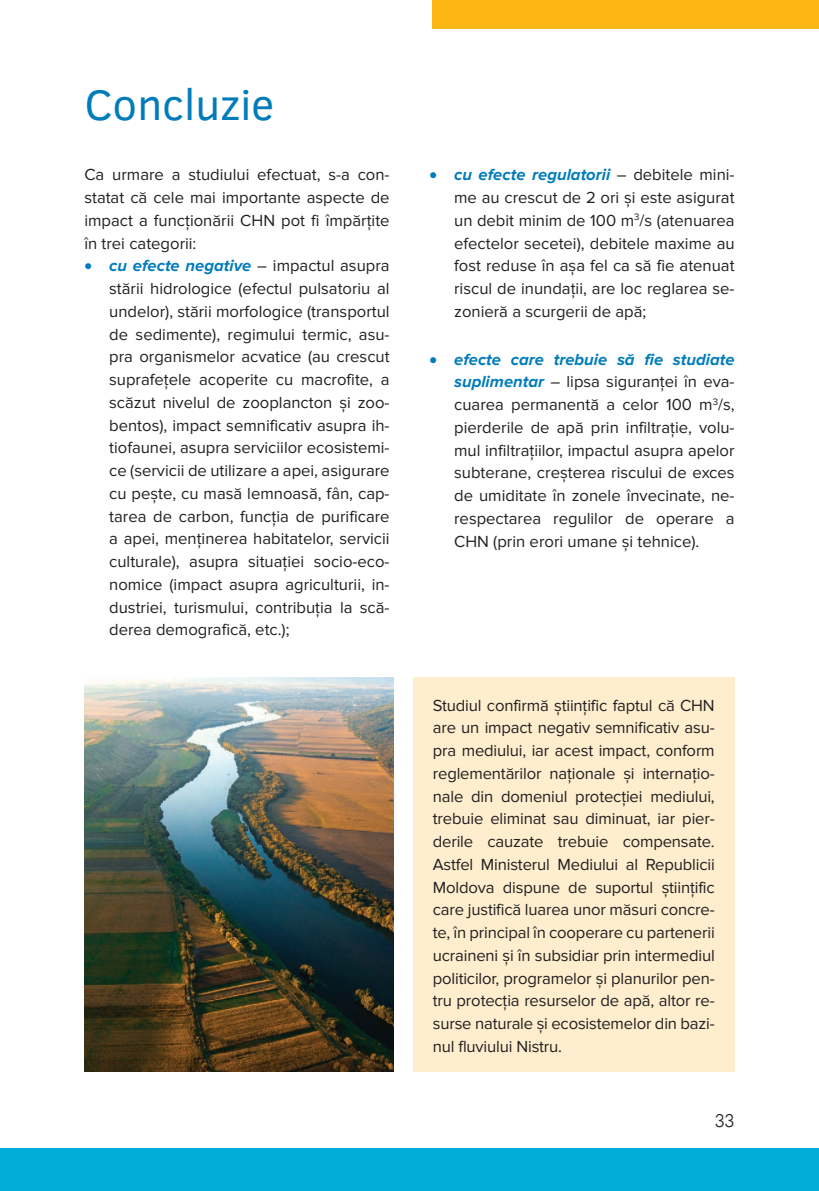
<style>
.page{position:relative;width:819px;height:1191px;background:#fff}
.page>*{position:absolute;margin:0;border:0;box-sizing:border-box;transform-origin:0 0}
.t1{font:43.75px "Clear Sans";color:#007cbb}
.t2{font:18.2px "Futuris Normal";color:#231f20}
.t3{font:16.62px/22.8px "Proxima Nova";color:#231f20;text-align:justify}
.s1{color:#007cbb}
.s2{font-weight:700;font-style:italic;color:#007cbb}
</style>
<div class="page">
<div style="left:0;top:1148px;width:819px;height:43px;background:#00add9"></div>
<div style="left:432px;top:0;width:387px;height:29px;background:#fcb615"></div>
<img style="left:84px;top:677px;width:309px;height:394px">
<div style="left:413px;top:677px;width:321px;height:394px;background:#feeece"></div>
<h1 class="t1" style="left:84px;top:75px;width:191px">Concluzie</h1>
<p class="t3" style="left:84px;top:164px;width:307px">Ca urmare a studiului efectuat, s-a con&shy;statat că cele mai importante aspecte de impact a funcționării CHN pot fi împărțite în trei categorii:</p>
<p class="t3" style="left:109px;top:255px;width:282px;text-indent:-25px"><span class="s1">•</span> <span class="s2">cu efecte negative</span> – impactul asupra stării hidrologice (efectul pulsatoriu al undelor), stării morfologice (transportul de sedimente), regimului termic, asu&shy;pra organismelor acvatice (au crescut suprafețele acoperite cu macrofite, a scăzut nivelul de zooplancton și zoo&shy;bentos), impact semnificativ asupra ih&shy;tiofaunei, asupra serviciilor ecosistemi&shy;ce (servicii de utilizare a apei, asigurare cu pește, cu masă lemnoasă, fân, cap&shy;tarea de carbon, funcția de purificare a apei, menținerea habitatelor, servicii culturale), asupra situației socio-eco&shy;nomice (impact asupra agriculturii, in&shy;dustriei, turismului, contribuția la scă&shy;derea demografică, etc.);</p>
<p class="t3" style="left:454px;top:164px;width:282px;text-indent:-25px"><span class="s1">•</span> <span class="s2">cu efecte regulatorii</span> – debitele mini&shy;me au crescut de 2 ori și este asigurat un debit minim de 100 m<sup>3</sup>/s (atenuarea efectelor secetei), debitele maxime au fost reduse în așa fel ca să fie atenuat riscul de inundații, are loc reglarea se&shy;zonieră a scurgerii de apă;</p>
<p class="t3" style="left:454px;top:348px;width:282px;text-indent:-25px"><span class="s1">•</span> <span class="s2">efecte care trebuie să fie studiate suplimentar</span> – lipsa siguranței în eva&shy;cuarea permanentă a celor 100 m<sup>3</sup>/s, pierderile de apă prin infiltrație, volu&shy;mul infiltrațiilor, impactul asupra apelor subterane, creșterea riscului de exces de umiditate în zonele învecinate, ne&shy;respectarea regulilor de operare a CHN (prin erori umane și tehnice).</p>
<p class="t3" style="left:433px;top:694px;width:283px">Studiul confirmă științific faptul că CHN are un impact negativ semnificativ asu&shy;pra mediului, iar acest impact, conform reglementărilor naționale și internațio&shy;nale din domeniul protecției mediului, trebuie eliminat sau diminuat, iar pier&shy;derile cauzate trebuie compensate.<br>Astfel Ministerul Mediului al Republicii Moldova dispune de suportul științific care justifică luarea unor măsuri concre&shy;te, în principal în cooperare cu partenerii ucraineni și în subsidiar prin intermediul politicilor, programelor și planurilor pen&shy;tru protecția resurselor de apă, altor re&shy;surse naturale și ecosistemelor din bazi&shy;nul fluviului Nistru.</p>
<p class="t2" style="left:714px;top:1110px;width:21px">33</p>
</div>
